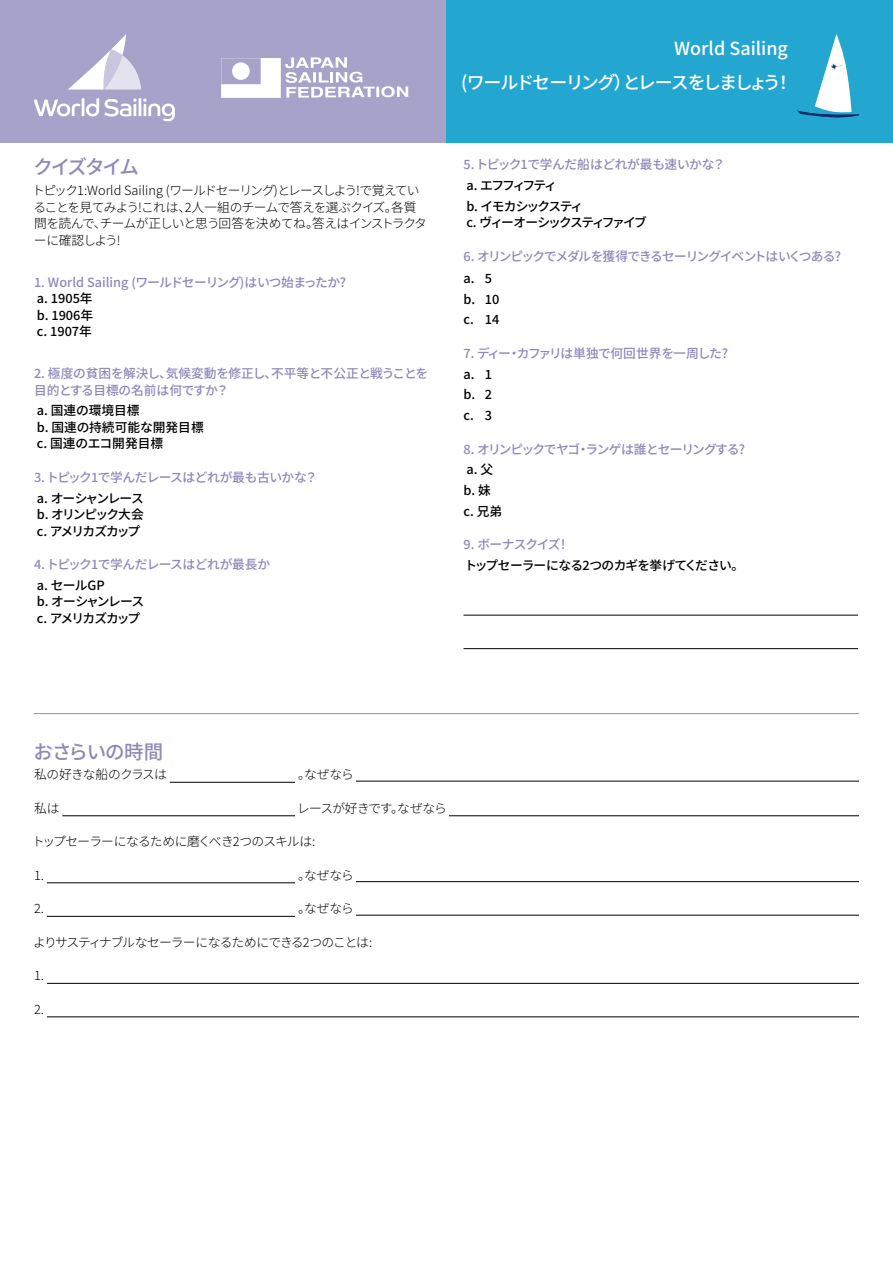
<style>
.page{position:relative;width:893px;height:1263px;background:#fff}
.page>*{position:absolute;margin:0;border:0;box-sizing:border-box;transform-origin:0 0}
.t1{font:500 19.5px "Source Han Sans JP";letter-spacing:-.055em;color:#8e89b8}
.t2{font:500 19.5px "Source Han Sans JP";letter-spacing:-.09em;color:#8e89b8}
.t3{font:500 18px/34.3px "Source Han Sans JP";letter-spacing:-.065em;color:#fff;text-align:right}
.t4{font:300 12.75px/16.5px "Source Han Sans JP";letter-spacing:-.065em;color:#000}
.t5{font:500 12.75px/20.7px "Source Han Sans JP";letter-spacing:-.065em;color:#000;text-align:justify}
.t6{font:500 12.75px "Source Han Sans JP";letter-spacing:-.05em;color:#8e89b8}
.t7{font:500 12.75px/16.5px "Source Han Sans JP";letter-spacing:-.02em;color:#8e89b8}
.t8{font:500 12.75px "Source Han Sans JP";letter-spacing:-.03em;color:#8e89b8}
.t9{font:500 12.75px/16.5px "Source Han Sans JP";color:#000}
.t10{font:500 12.75px "Source Han Sans JP";letter-spacing:-.085em;color:#8e89b8}
.t11{font:500 12.75px/16.5px "Source Han Sans JP";letter-spacing:-.095em;color:#000}
.t12{font:500 12.75px "Source Han Sans JP";letter-spacing:-.09em;color:#8e89b8}
.t13{font:500 12.75px/20.7px "Source Han Sans JP";letter-spacing:-.145em;color:#000}
.t14{font:500 12.75px "Source Han Sans JP";letter-spacing:-.14em;color:#000}
.t15{font:500 12.75px "Source Han Sans JP";letter-spacing:-.075em;color:#8e89b8}
</style>
<div class="page">
<div style="left:0;top:0;width:893px;height:143px;background:#a6a2c9"></div>
<div style="left:446px;top:0;width:447px;height:143px;background:#23a7d0"></div>
<hr style="left:463px;top:615px;width:395px;height:1px;background:#000">
<hr style="left:463px;top:648px;width:395px;height:1px;background:#000">
<hr style="left:170px;top:782px;width:125px;height:1px;background:#000">
<hr style="left:356px;top:781px;width:503px;height:1px;background:#000">
<hr style="left:62px;top:815px;width:233px;height:1px;background:#000">
<hr style="left:449px;top:815px;width:410px;height:1px;background:#000">
<hr style="left:47px;top:882px;width:248px;height:1px;background:#000">
<hr style="left:356px;top:881px;width:503px;height:1px;background:#000">
<hr style="left:47px;top:916px;width:248px;height:1px;background:#000">
<hr style="left:356px;top:915px;width:503px;height:1px;background:#000">
<hr style="left:47px;top:983px;width:812px;height:1px;background:#000">
<hr style="left:47px;top:1016px;width:812px;height:1px;background:#000">
<svg style="left:68px;top:34px;width:73px;height:56px"></svg>
<svg style="left:34px;top:98px;width:141px;height:23px"></svg>
<svg style="left:797px;top:34px;width:62px;height:83px"></svg>
<hr style="left:34px;top:713px;width:825px;height:1px;background:#8e89b8">
<svg style="left:221px;top:57px;width:187px;height:41px"></svg>
<h1 class="t2" style="left:33px;top:156px;width:107px">クイズタイム</h1>
<p class="t4" style="left:32px;top:182px;width:396px">トピック1:World Sailing (ワールドセーリング)とレースしよう!で覚えていることを見てみよう!これは、2人一組のチームで答えを選ぶクイズ。各質問を読んで、チームが正しいと思う回答を決めてね。答えはインストラクターに確認しよう!</p>
<p class="t8" style="left:34px;top:275px;width:314px">1. World Sailing (ワールドセーリング)はいつ始まったか?</p>
<p class="t5" style="left:37px;top:290px;width:58px;line-height:16.5px">a. 1905年b. 1906年c. 1907年</p>
<p class="t7" style="left:34px;top:365px;width:396px">2. 極度の貧困を解決し、気候変動を修正し、不平等と不公正と戦うことを目的とする目標の名前は何ですか？</p>
<p class="t9" style="left:37px;top:403px;width:168px">a. 国連の環境目標<br>b. 国連の持続可能な開発目標c. 国連のエコ開発目標</p>
<p class="t6" style="left:34px;top:470px;width:285px">3. トピック1で学んだレースはどれが最も古いかな？</p>
<p class="t5" style="left:37px;top:490px;width:108px;line-height:16.5px">a. オーシャンレースb. オリンピック大会c. アメリカズカップ</p>
<p class="t6" style="left:34px;top:557px;width:238px">4. トピック1で学んだレースはどれが最長か</p>
<p class="t11" style="left:37px;top:577px;width:109px">a. セールGP<br>b. オーシャンレースc. アメリカズカップ</p>
<h2 class="t3" style="left:461px;top:31px;width:333px">World Sailing<br>(ワールドセーリング）とレースをしましょう！</h2>
<p class="t6" style="left:463px;top:157px;width:263px">5. トピック1で学んだ船はどれが最も速いかな？</p>
<p class="t13" style="left:466px;top:175px;width:118px">a . エフフィフティ<br>b. イモカシックスティ</p>
<p class="t14" style="left:466px;top:215px;width:182px">c. ヴィーオーシックスティファイブ</p>
<p class="t10" style="left:463px;top:249px;width:379px">6. オリンピックでメダルを獲得できるセーリングイベントはいくつある?</p>
<p class="t5" style="left:463px;top:268px;width:37px;text-align:left">a. 5 b. 10 c. 14</p>
<p class="t6" style="left:463px;top:346px;width:266px">7. ディー・カファリは単独で何回世界を一周した?</p>
<p class="t5" style="left:463px;top:364px;width:30px">a. 1 b. 2 c. 3</p>
<p class="t12" style="left:463px;top:442px;width:283px">8. オリンピックでヤゴ・ランゲは誰とセーリングする?</p>
<p class="t5" style="left:463px;top:460px;width:40px;text-align:left">a. 父b. 妹c. 兄弟</p>
<p class="t15" style="left:463px;top:537px;width:108px">9. ボーナスクイズ！</p>
<p class="t5" style="left:464px;top:555px;width:281px">トップセーラーになる2つのカギを挙げてください。</p>
<h1 class="t1" style="left:34px;top:740px;width:131px">おさらいの時間</h1>
<p class="t4" style="left:34px;top:767px;width:134px">私の好きな船のクラスは</p>
<p class="t4" style="left:298px;top:767px;width:57px">。なぜなら</p>
<p class="t4" style="left:34px;top:800px;width:27px">私は</p>
<p class="t4" style="left:297px;top:800px;width:151px">レースが好きです。なぜなら</p>
<p class="t4" style="left:32px;top:834px;width:285px">トップセーラーになるために磨くべき2つのスキルは:</p>
<p class="t4" style="left:34px;top:867px;width:12px">1.</p>
<p class="t4" style="left:298px;top:867px;width:57px">。なぜなら</p>
<p class="t4" style="left:34px;top:901px;width:12px">2.</p>
<p class="t4" style="left:298px;top:901px;width:57px">。なぜなら</p>
<p class="t4" style="left:33px;top:934px;width:340px">よりサスティナブルなセーラーになるためにできる2つのことは:</p>
<p class="t4" style="left:34px;top:968px;width:12px">1.</p>
<p class="t4" style="left:34px;top:1001px;width:12px">2.</p>
</div>
